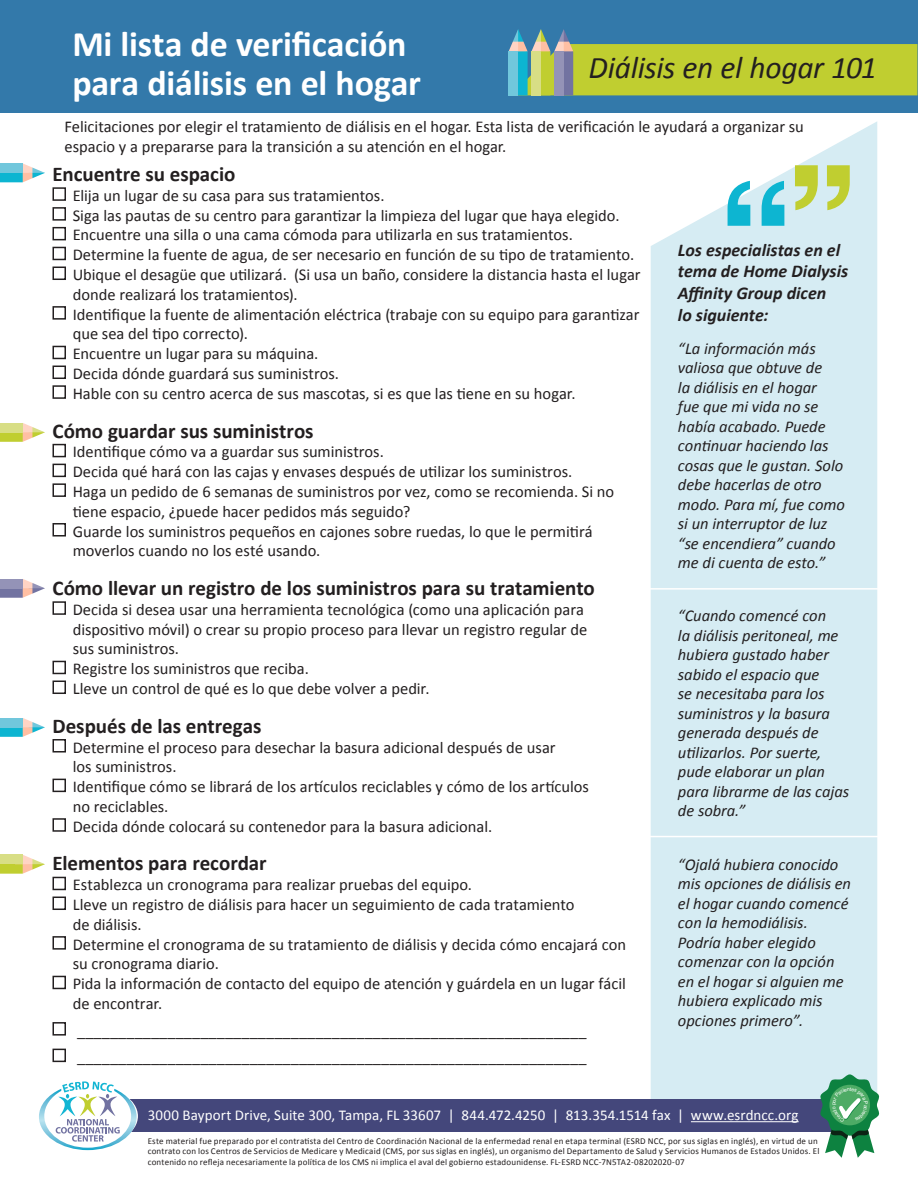
<style>
.page{position:relative;width:918px;height:1188px;background:#fff}
.page>*{position:absolute;margin:0;border:0;box-sizing:border-box;transform-origin:0 0}
.t1{font:700 36px/39px "Calibri";letter-spacing:-.005em;color:#fff}
.t2{font:italic 31.5px "Calibri";letter-spacing:-.01em;color:#231f20}
.t3{font:700 21px "Calibri";letter-spacing:-.005em;color:#231f20}
.t4{font:italic 700 18px/21.6px "Calibri";color:#231f20}
.t5{font:16.5px/19.8px "Calibri";color:#231f20}
.t6{font:italic 16.5px/19.5px "Calibri";color:#231f20}
.t7{font:15px "Calibri";letter-spacing:.005em;color:#fff}
.t8{font:9px/10.8px "Calibri";letter-spacing:.02em;color:#231f20}
</style>
<div class="page">
<div style="left:0;top:0;width:918px;height:112px;background:#3379aa"></div>
<div style="left:651px;top:121px;width:226px;height:979px;background:#d6ecf3"></div>
<div style="left:52px;top:187px;width:14px;height:14px;border:2px solid #231f20"></div>
<div style="left:52px;top:207px;width:14px;height:14px;border:2px solid #231f20"></div>
<div style="left:52px;top:227px;width:14px;height:13px;border:2px solid #231f20"></div>
<div style="left:52px;top:247px;width:14px;height:13px;border:2px solid #231f20"></div>
<div style="left:52px;top:267px;width:14px;height:13px;border:2px solid #231f20"></div>
<div style="left:52px;top:306px;width:14px;height:14px;border:2px solid #231f20"></div>
<div style="left:52px;top:346px;width:14px;height:13px;border:2px solid #231f20"></div>
<div style="left:52px;top:366px;width:14px;height:13px;border:2px solid #231f20"></div>
<div style="left:52px;top:385px;width:14px;height:14px;border:2px solid #231f20"></div>
<div style="left:52px;top:444px;width:14px;height:13px;border:2px solid #231f20"></div>
<div style="left:52px;top:464px;width:14px;height:13px;border:2px solid #231f20"></div>
<div style="left:52px;top:483px;width:14px;height:14px;border:2px solid #231f20"></div>
<div style="left:52px;top:523px;width:14px;height:14px;border:2px solid #231f20"></div>
<div style="left:52px;top:601px;width:14px;height:14px;border:2px solid #231f20"></div>
<div style="left:52px;top:661px;width:14px;height:13px;border:2px solid #231f20"></div>
<div style="left:52px;top:681px;width:14px;height:13px;border:2px solid #231f20"></div>
<div style="left:52px;top:739px;width:14px;height:14px;border:2px solid #231f20"></div>
<div style="left:52px;top:779px;width:14px;height:13px;border:2px solid #231f20"></div>
<div style="left:52px;top:818px;width:14px;height:14px;border:2px solid #231f20"></div>
<div style="left:52px;top:877px;width:14px;height:13px;border:2px solid #231f20"></div>
<div style="left:52px;top:897px;width:14px;height:13px;border:2px solid #231f20"></div>
<div style="left:52px;top:936px;width:14px;height:14px;border:2px solid #231f20"></div>
<div style="left:52px;top:976px;width:14px;height:13px;border:2px solid #231f20"></div>
<div style="left:52px;top:1022px;width:14px;height:14px;border:2px solid #231f20"></div>
<div style="left:52px;top:1049px;width:14px;height:13px;border:2px solid #231f20"></div>
<hr style="left:631px;top:588px;width:259px;height:2px;background:#fff">
<hr style="left:631px;top:836px;width:259px;height:1px;background:#fff">
<svg style="left:728px;top:181px;width:56px;height:45px;background:#66cee0"></svg>
<svg style="left:795px;top:165px;width:55px;height:45px;background:#c8da7f"></svg>
<svg style="left:0;top:163px;width:45px;height:19px"></svg>
<div style="left:0;top:163px;width:23px;height:10px;background:#71c7dc"></div>
<svg style="left:0;top:423px;width:45px;height:19px"></svg>
<div style="left:0;top:423px;width:23px;height:9px;background:#d8de85"></div>
<svg style="left:0;top:579px;width:45px;height:19px"></svg>
<div style="left:0;top:579px;width:23px;height:9px;background:#9493b7"></div>
<svg style="left:0;top:718px;width:45px;height:19px"></svg>
<div style="left:0;top:718px;width:23px;height:9px;background:#71c7dc"></div>
<svg style="left:0;top:855px;width:45px;height:19px"></svg>
<div style="left:0;top:855px;width:23px;height:9px;background:#d8de85"></div>
<div style="left:116px;top:1100px;width:725px;height:32px;background:#44477b"></div>
<svg style="left:39px;top:1081px;width:98px;height:69px"></svg>
<hr style="left:691px;top:1121px;width:108px;height:1px;background:#fff">
<svg style="left:509px;top:29px;width:408px;height:66px"></svg>
<div style="left:532px;top:51px;width:9px;height:44px;background:#d8de85"></div>
<svg style="left:820px;top:1074px;width:59px;height:84px"></svg>
<p class="t1" style="left:72px;top:25px;width:350px">Mi lista de verificación para diálisis en el hogar</p>
<p class="t2" style="left:589px;top:46px;width:290px">Diálisis en el hogar 101</p>
<p class="t5" style="left:64px;top:117px;width:741px">Felicitaciones por elegir el tratamiento de diálisis en el hogar. Esta lista de verificación le ayudará a organizar su espacio y a prepararse para la transición a su atención en el hogar.</p>
<p class="t3" style="left:52px;top:161px;width:185px">Encuentre su espacio</p>
<p class="t5" style="left:73px;top:186px;width:313px">Elija un lugar de su casa para sus tratamientos.</p>
<p class="t5" style="left:73px;top:205px;width:548px">Siga las pautas de su centro para garantizar la limpieza del lugar que haya elegido.</p>
<p class="t5" style="left:73px;top:225px;width:502px">Encuentre una silla o una cama cómoda para utilizarla en sus tratamientos.</p>
<p class="t5" style="left:73px;top:245px;width:563px">Determine la fuente de agua, de ser necesario en función de su tipo de tratamiento.</p>
<p class="t5" style="left:73px;top:265px;width:569px">Ubique el desagüe que utilizará. (Si usa un baño, considere la distancia hasta el lugar donde realizará los tratamientos).</p>
<p class="t5" style="left:73px;top:304px;width:568px">Identifique la fuente de alimentación eléctrica (trabaje con su equipo para garantizar que sea del tipo correcto).</p>
<p class="t5" style="left:73px;top:344px;width:247px">Encuentre un lugar para su máquina.</p>
<p class="t5" style="left:73px;top:364px;width:268px">Decida dónde guardará sus suministros.</p>
<p class="t5" style="left:73px;top:384px;width:505px">Hable con su centro acerca de sus mascotas, si es que las tiene en su hogar.</p>
<p class="t3" style="left:52px;top:417px;width:263px">Cómo guardar sus suministros</p>
<p class="t5" style="left:73px;top:442px;width:313px">Identifique cómo va a guardar sus suministros.</p>
<p class="t5" style="left:73px;top:462px;width:501px">Decida qué hará con las cajas y envases después de utilizar los suministros.</p>
<p class="t5" style="left:73px;top:482px;width:543px">Haga un pedido de 6 semanas de suministros por vez, como se recomienda. Si no tiene espacio, ¿puede hacer pedidos más seguido?</p>
<p class="t5" style="left:73px;top:521px;width:522px">Guarde los suministros pequeños en cajones sobre ruedas, lo que le permitirá moverlos cuando no los esté usando.</p>
<p class="t3" style="left:52px;top:575px;width:544px">Cómo llevar un registro de los suministros para su tratamiento</p>
<p class="t5" style="left:73px;top:600px;width:516px">Decida si desea usar una herramienta tecnológica (como una aplicación para dispositivo móvil) o crear su propio proceso para llevar un registro regular de sus suministros.</p>
<p class="t5" style="left:73px;top:659px;width:238px">Registre los suministros que reciba.</p>
<p class="t5" style="left:73px;top:679px;width:358px">Lleve un control de qué es lo que debe volver a pedir.</p>
<p class="t3" style="left:52px;top:712px;width:210px">Después de las entregas</p>
<p class="t5" style="left:73px;top:737px;width:484px">Determine el proceso para desechar la basura adicional después de usar los suministros.</p>
<p class="t5" style="left:73px;top:777px;width:518px">Identifique cómo se librará de los artículos reciclables y cómo de los artículos no reciclables.</p>
<p class="t5" style="left:73px;top:816px;width:421px">Decida dónde colocará su contenedor para la basura adicional.</p>
<p class="t3" style="left:52px;top:850px;width:216px">Elementos para recordar</p>
<p class="t5" style="left:73px;top:875px;width:401px">Establezca un cronograma para realizar pruebas del equipo.</p>
<p class="t5" style="left:73px;top:895px;width:503px">Lleve un registro de diálisis para hacer un seguimiento de cada tratamiento de diálisis.</p>
<p class="t5" style="left:73px;top:934px;width:555px">Determine el cronograma de su tratamiento de diálisis y decida cómo encajará con su cronograma diario.</p>
<p class="t5" style="left:73px;top:974px;width:555px">Pida la información de contacto del equipo de atención y guárdela en un lugar fácil de encontrar.</p>
<p class="t5" style="left:77px;top:1020px;width:511px">______________________________________________________________</p>
<p class="t5" style="left:77px;top:1047px;width:511px">______________________________________________________________</p>
<p class="t4" style="left:678px;top:239px;width:172px">Los especialistas en el tema de Home Dialysis<br>Affinity Group dicen<br>lo siguiente:</p>
<p class="t6" style="left:678px;top:338px;width:169px">“La información más valiosa que obtuve de<br>la diálisis en el hogar<br>fue que mi vida no se había acabado. Puede continuar haciendo las cosas que le gustan. Solo debe hacerlas de otro modo. Para mí, fue como si un interruptor de luz “se encendiera” cuando me di cuenta de esto.”</p>
<p class="t6" style="left:678px;top:605px;width:173px">“Cuando comencé con<br>la diálisis peritoneal, me hubiera gustado haber sabido el espacio que<br>se necesitaba para los suministros y la basura generada después de utilizarlos. Por suerte, pude elaborar un plan para librarme de las cajas de sobra.”</p>
<p class="t6" style="left:678px;top:854px;width:175px">“Ojalá hubiera conocido mis opciones de diálisis en el hogar cuando comencé con la hemodiálisis.<br>Podría haber elegido comenzar con la opción en el hogar si alguien me hubiera explicado mis opciones primero”.</p>
<p class="t7" style="left:148px;top:1106px;width:652px">3000 Bayport Drive, Suite 300, Tampa, FL 33607 | 844.472.4250 | 813.354.1514 fax | www.esrdncc.org</p>
<p class="t8" style="left:148px;top:1135px;width:673px">Este material fue preparado por el contratista del Centro de Coordinación Nacional de la enfermedad renal en etapa terminal (ESRD NCC, por sus siglas en inglés), en virtud de un contrato con los Centros de Servicios de Medicare y Medicaid (CMS, por sus siglas en inglés), un organismo del Departamento de Salud y Servicios Humanos de Estados Unidos. El contenido no refleja necesariamente la política de los CMS ni implica el aval del gobierno estadounidense. FL-ESRD NCC-7N5TA2-08202020-07</p>
</div>
